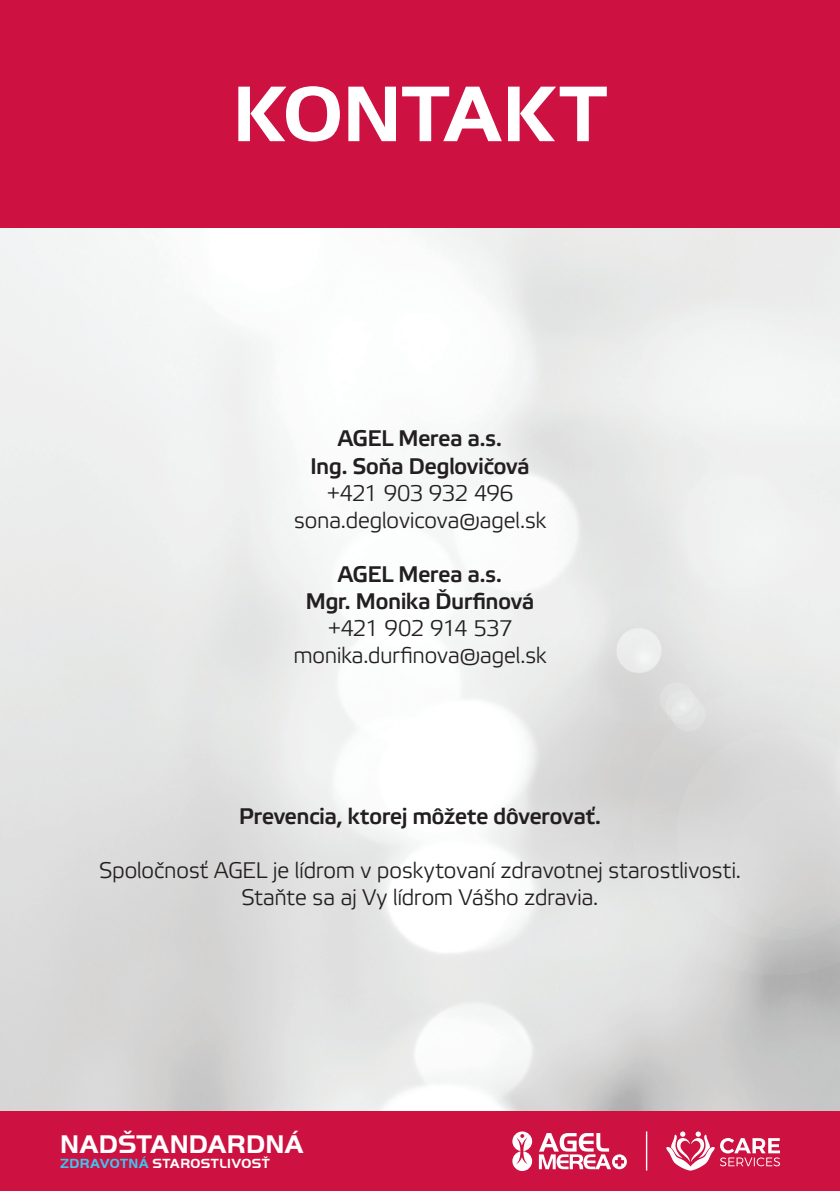
<style>
.page{position:relative;width:840px;height:1191px;background:#fff}
.page>*{position:absolute;margin:0;border:0;box-sizing:border-box;transform-origin:0 0}
.t1{font:700 81.8px "Handel Gothic DOT";color:#fff}
.t2{font:700 26.6px "Handel Gothic DOT";letter-spacing:.01em;color:#fff}
.LEFT{font:22.6px "Elektra Light Pro";letter-spacing:-.025em;color:#231f20}
.LEFT-2{font:700 22.6px "Elektra Light Pro";letter-spacing:-.025em;color:#231f20}
.LEFT-3{font:22.6px "Elektra Light Pro";letter-spacing:-.055em;color:#231f20}
.LEFT-4{font:22.6px "Elektra Light Pro";letter-spacing:-.06em;color:#231f20}
.t3{font:700 13.8px "Handel Gothic DOT";letter-spacing:.03em;color:#fff}
.s1{color:#3fc4f1}
</style>
<div class="page">
<div style="left:0;top:1111px;width:839px;height:80px;background:#cd1141"></div>
<svg style="left:512px;top:1131px;width:20px;height:40px"></svg>
<svg style="left:538px;top:1133px;width:88px;height:36px"></svg>
<hr style="left:645px;top:1131px;width:2px;height:39px;background:#fff">
<svg style="left:666px;top:1131px;width:113px;height:39px"></svg>
<div style="left:0;top:0;width:839px;height:228px;background:#cd1141"></div>
<p class="t1" style="left:233px;top:68px;width:376px">KONTAKT</p>
<p class="LEFT-2" style="left:337px;top:426px;width:166px">AGEL Merea a.s.</p>
<p class="LEFT-2" style="left:310px;top:453px;width:221px">Ing. Soňa Deglovičová</p>
<p class="LEFT-3" style="left:326px;top:481px;width:188px">+421 903 932 496</p>
<p class="LEFT" style="left:293px;top:508px;width:254px">sona.deglovicova@agel.sk</p>
<p class="LEFT-2" style="left:337px;top:562px;width:166px">AGEL Merea a.s.</p>
<p class="LEFT-2" style="left:305px;top:589px;width:230px">Mgr. Monika Ďurfinová</p>
<p class="LEFT-4" style="left:327px;top:616px;width:187px">+421 902 914 537</p>
<p class="LEFT" style="left:293px;top:643px;width:254px">monika.durfinova@agel.sk</p>
<p class="LEFT-2" style="left:239px;top:803px;width:363px">Prevencia, ktorej môžete dôverovať.</p>
<p class="LEFT" style="left:99px;top:858px;width:643px">Spoločnosť AGEL je lídrom v poskytovaní zdravotnej starostlivosti.</p>
<p class="LEFT" style="left:241px;top:885px;width:358px">Staňte sa aj Vy lídrom Vášho zdravia.</p>
<p class="t2" style="left:60px;top:1128px;width:245px">NADŠTANDARDNÁ</p>
<p class="t3" style="left:60px;top:1155px;width:211px"><span class="s1">ZDRAVOTNÁ</span> STAROSTLIVOSŤ</p>
</div>
